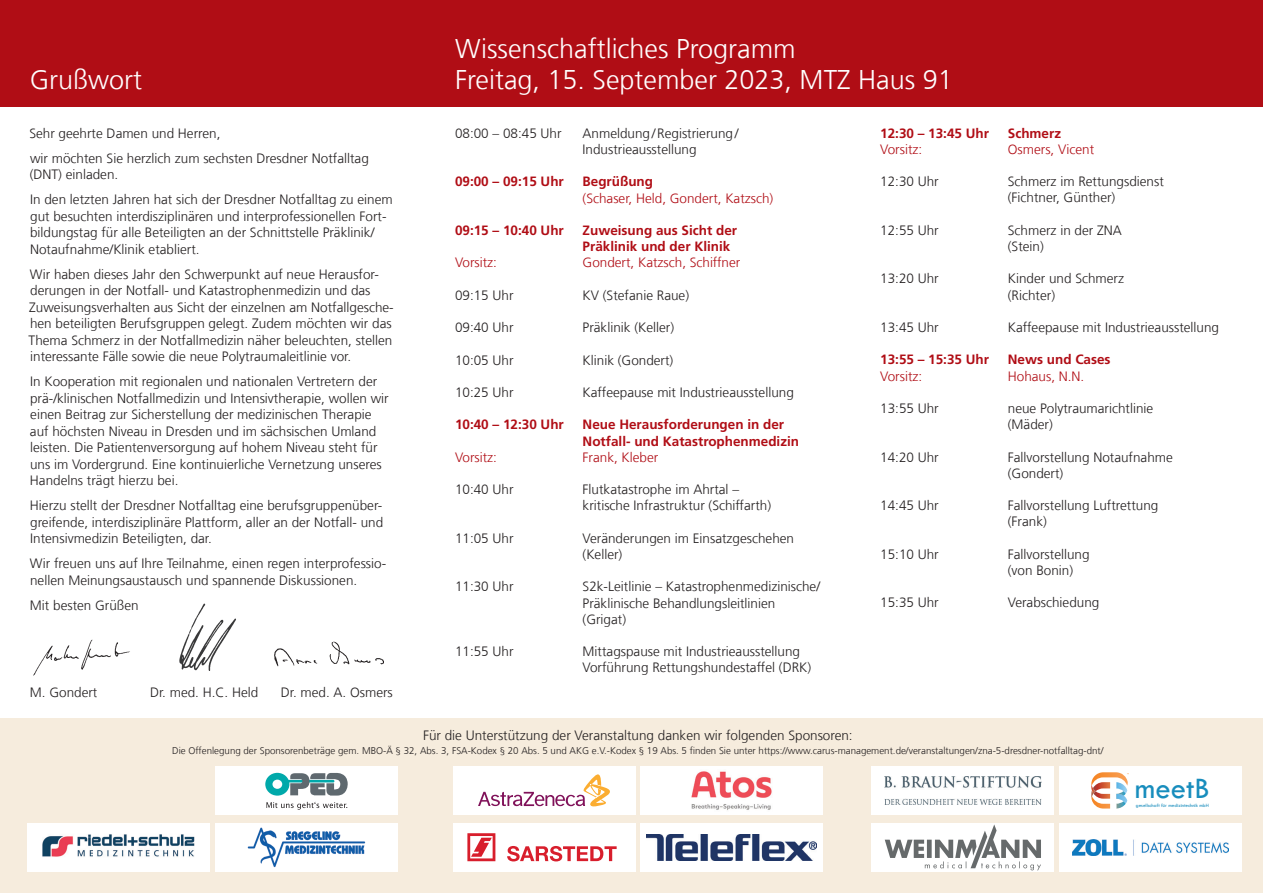
<style>
.page{position:relative;width:1263px;height:893px;background:#fff}
.page>*{position:absolute;margin:0;border:0;box-sizing:border-box;transform-origin:0 0}
.t1{font:30.75px "Tw Cen";color:#188dbd}
.t2{font:300 27px "Frutiger LT Com";color:#fff}
.t3{font:300 13.5px/16.5px "Frutiger LT Com";color:#231f20}
.t4{font:700 13.5px/16.2px "Frutiger LT Com";color:#b00d15}
.t5{font:300 13.5px "Frutiger LT Com";color:#b00d15}
.t6{font:300 9.75px "Frutiger LT Com";color:#231f20}
.t7{font:5.25px "Tw Cen";color:#188dbd}
</style>
<div class="page">
<div style="left:0;top:0;width:1263px;height:106px;background:#b00d15"></div>
<div style="left:0;top:719px;width:1263px;height:174px;background:#f6ecdd"></div>
<div style="left:453px;top:823px;width:182px;height:49px;background:#fff"></div>
<svg style="left:467px;top:833px;width:28px;height:28px"></svg>
<svg style="left:507px;top:846px;width:110px;height:15px"></svg>
<div style="left:215px;top:823px;width:183px;height:49px;background:#fff"></div>
<img style="left:247px;top:828px;width:118px;height:39px">
<div style="left:1059px;top:766px;width:183px;height:49px;background:#fff"></div>
<svg style="left:1091px;top:772px;width:38px;height:37px"></svg>
<div style="left:641px;top:823px;width:182px;height:49px;background:#fff"></div>
<img style="left:647px;top:835px;width:170px;height:25px">
<div style="left:872px;top:823px;width:182px;height:49px;background:#fff"></div>
<svg style="left:885px;top:824px;width:156px;height:46px"></svg>
<div style="left:28px;top:823px;width:182px;height:49px;background:#fff"></div>
<img style="left:43px;top:834px;width:152px;height:23px">
<div style="left:453px;top:766px;width:182px;height:49px;background:#fff"></div>
<svg style="left:478px;top:774px;width:132px;height:32px"></svg>
<div style="left:641px;top:766px;width:182px;height:49px;background:#fff"></div>
<img style="left:691px;top:771px;width:81px;height:39px">
<img style="left:179px;top:604px;width:57px;height:67px">
<img style="left:275px;top:641px;width:109px;height:25px">
<img style="left:33px;top:639px;width:97px;height:37px">
<div style="left:1059px;top:823px;width:183px;height:49px;background:#fff"></div>
<img style="left:1072px;top:839px;width:157px;height:17px">
<div style="left:872px;top:766px;width:182px;height:49px;background:#fff"></div>
<img style="left:885px;top:777px;width:156px;height:27px">
<div style="left:215px;top:766px;width:183px;height:49px;background:#fff"></div>
<svg style="left:266px;top:802px;width:81px;height:8px"></svg>
<svg style="left:265px;top:773px;width:83px;height:23px"></svg>
<h2 class="t2" style="left:455px;top:32px;width:342px">Wissenschaftliches Programm</h2>
<h2 class="t2" style="left:30px;top:63px;width:114px">Grußwort</h2>
<h2 class="t2" style="left:455px;top:63px;width:499px">Freitag, 15. September 2023, MTZ Haus 91</h2>
<p class="t3" style="left:29px;top:120px;width:341px;line-height:25px">Sehr geehrte Damen und Herren,<br>wir möchten Sie herzlich zum sechsten Dresdner Notfalltag</p>
<p class="t3" style="left:30px;top:162px;width:364px;line-height:25px">(DNT) einladen.<br>In den letzten Jahren hat sich der Dresdner Notfalltag zu einem</p>
<p class="t3" style="left:30px;top:208px;width:358px">gut besuchten interdisziplinären und interprofessionellen Fort&shy;bildungstag für alle Beteiligten an der Schnittstelle Präklinik/<br>Notaufnahme/Klinik etabliert.</p>
<p class="t3" style="left:29px;top:266px;width:367px">Wir haben dieses Jahr den Schwerpunkt auf neue Herausfor&shy;derungen in der Notfall- und Katastrophenmedizin und das Zuweisungsverhalten aus Sicht der einzelnen am Notfallgesche&shy;hen beteiligten Berufsgruppen gelegt. Zudem möchten wir das Thema Schmerz in der Notfallmedizin näher beleuchten, stellen interessante Fälle sowie die neue Polytraumaleitlinie vor.</p>
<p class="t3" style="left:30px;top:373px;width:360px">In Kooperation mit regionalen und nationalen Vertretern der prä-/klinischen Notfallmedizin und Intensivtherapie, wollen wir einen Beitrag zur Sicherstellung der medizinischen Therapie auf höchsten Niveau in Dresden und im sächsischen Umland leisten. Die Patientenversorgung auf hohem Niveau steht für uns im Vordergrund. Eine kontinuierliche Vernetzung unseres Handelns trägt hierzu bei.</p>
<p class="t3" style="left:30px;top:497px;width:355px;text-align:justify">Hierzu stellt der Dresdner Notfalltag eine berufsgruppenüber&shy;greifende, interdisziplinäre Plattform, aller an der Notfall- und Intensivmedizin Beteiligten, dar.</p>
<p class="t3" style="left:30px;top:555px;width:358px">Wir freuen uns auf Ihre Teilnahme, einen regen interprofessio&shy;nellen Meinungsaustausch und spannende Diskussionen.</p>
<p class="t3" style="left:30px;top:597px;width:110px">Mit besten Grüßen</p>
<p class="t3" style="left:30px;top:684px;width:69px">M. Gondert</p>
<p class="t3" style="left:150px;top:684px;width:110px">Dr. med. H.C. Held</p>
<p class="t3" style="left:281px;top:684px;width:114px">Dr. med. A. Osmers</p>
<p class="t3" style="left:455px;top:125px;width:108px">08:00 – 08:45 Uhr</p>
<p class="t3" style="left:583px;top:125px;width:157px">Anmeldung / Registrierung /<br>Industrieausstellung</p>
<p class="t4" style="left:455px;top:173px;width:110px">09:00 – 09:15 Uhr</p>
<p class="t4" style="left:583px;top:173px;width:72px">Begrüßung</p>
<p class="t5" style="left:583px;top:190px;width:192px">(Schaser, Held, Gondert, Katzsch)</p>
<p class="t4" style="left:455px;top:222px;width:110px">09:15 – 10:40 Uhr</p>
<p class="t4" style="left:583px;top:222px;width:156px">Zuweisung aus Sicht der<br>Präklinik und der Klinik</p>
<p class="t5" style="left:455px;top:254px;width:43px">Vorsitz:</p>
<p class="t5" style="left:583px;top:254px;width:159px">Gondert, Katzsch, Schiffner</p>
<p class="t3" style="left:455px;top:287px;width:60px">09:15 Uhr</p>
<p class="t3" style="left:583px;top:287px;width:108px">KV (Stefanie Raue)</p>
<p class="t3" style="left:455px;top:319px;width:60px">09:40 Uhr</p>
<p class="t3" style="left:583px;top:319px;width:93px">Präklinik (Keller)</p>
<p class="t3" style="left:455px;top:351px;width:60px">10:05 Uhr</p>
<p class="t3" style="left:583px;top:351px;width:92px">Klinik (Gondert)</p>
<p class="t3" style="left:455px;top:384px;width:60px">10:25 Uhr</p>
<p class="t3" style="left:583px;top:384px;width:213px">Kaffeepause mit Industrieausstellung</p>
<p class="t4" style="left:455px;top:416px;width:110px">10:40 – 12:30 Uhr</p>
<p class="t4" style="left:583px;top:416px;width:218px">Neue Herausforderungen in der<br>Notfall- und Katastrophenmedizin</p>
<p class="t5" style="left:455px;top:449px;width:43px">Vorsitz:</p>
<p class="t5" style="left:583px;top:449px;width:77px">Frank, Kleber</p>
<p class="t3" style="left:455px;top:481px;width:60px">10:40 Uhr</p>
<p class="t3" style="left:583px;top:481px;width:190px">Flutkatastrophe im Ahrtal – kritische Infrastruktur (Schiffarth)</p>
<p class="t3" style="left:455px;top:530px;width:60px">11:05 Uhr</p>
<p class="t3" style="left:583px;top:530px;width:213px">Veränderungen im Einsatzgeschehen (Keller)</p>
<p class="t3" style="left:455px;top:578px;width:60px">11:30 Uhr</p>
<p class="t3" style="left:583px;top:578px;width:239px">S2k-Leitlinie – Katastrophenmedizinische/<br>Präklinische Behandlungsleitlinien (Grigat)</p>
<p class="t3" style="left:455px;top:643px;width:60px">11:55 Uhr</p>
<p class="t3" style="left:583px;top:643px;width:230px">Mittagspause mit Industrieausstellung<br>Vorführung Rettungshundestaffel (DRK)</p>
<p class="t4" style="left:880px;top:125px;width:110px">12:30 – 13:45 Uhr</p>
<p class="t4" style="left:1008px;top:125px;width:55px">Schmerz</p>
<p class="t5" style="left:880px;top:141px;width:43px">Vorsitz:</p>
<p class="t5" style="left:1008px;top:141px;width:88px">Osmers, Vicent</p>
<p class="t3" style="left:880px;top:173px;width:60px">12:30 Uhr</p>
<p class="t3" style="left:1008px;top:173px;width:158px">Schmerz im Rettungsdienst (Fichtner, Günther)</p>
<p class="t3" style="left:880px;top:222px;width:60px">12:55 Uhr</p>
<p class="t3" style="left:1008px;top:222px;width:116px">Schmerz in der ZNA (Stein)</p>
<p class="t3" style="left:880px;top:270px;width:60px">13:20 Uhr</p>
<p class="t3" style="left:1008px;top:271px;width:118px">Kinder und Schmerz (Richter)</p>
<p class="t3" style="left:880px;top:319px;width:60px">13:45 Uhr</p>
<p class="t3" style="left:1008px;top:319px;width:213px">Kaffeepause mit Industrieausstellung</p>
<p class="t4" style="left:880px;top:352px;width:110px">13:55 – 15:35 Uhr</p>
<p class="t4" style="left:1008px;top:352px;width:104px">News und Cases</p>
<p class="t5" style="left:880px;top:368px;width:43px">Vorsitz:</p>
<p class="t5" style="left:1008px;top:368px;width:78px">Hohaus, N.N.</p>
<p class="t3" style="left:880px;top:400px;width:60px">13:55 Uhr</p>
<p class="t3" style="left:1008px;top:400px;width:147px">neue Polytraumarichtlinie (Mäder)</p>
<p class="t3" style="left:880px;top:449px;width:60px">14:20 Uhr</p>
<p class="t3" style="left:1008px;top:449px;width:167px">Fallvorstellung Notaufnahme (Gondert)</p>
<p class="t3" style="left:880px;top:497px;width:60px">14:45 Uhr</p>
<p class="t3" style="left:1008px;top:497px;width:152px">Fallvorstellung Luftrettung (Frank)</p>
<p class="t3" style="left:880px;top:546px;width:60px">15:10 Uhr</p>
<p class="t3" style="left:1008px;top:546px;width:83px">Fallvorstellung (von Bonin)</p>
<p class="t3" style="left:880px;top:594px;width:60px">15:35 Uhr</p>
<p class="t3" style="left:1008px;top:594px;width:93px">Verabschiedung</p>
<p class="t3" style="left:423px;top:727px;width:431px">Für die Unterstützung der Veranstaltung danken wir folgenden Sponsoren:</p>
<p class="t6" style="left:172px;top:745px;width:933px">Die Offenlegung der Sponsorenbeträge gem. MBO-Ä § 32, Abs. 3, FSA-Kodex § 20 Abs. 5 und AKG e.V.-Kodex § 19 Abs. 5 finden Sie unter https://www.carus-management.de/veranstaltungen/zna-5-dresdner-notfalltag-dnt/</p>
<h1 class="t1" style="left:1135px;top:770px;width:77px">meetB</h1>
<p class="t7" style="left:1136px;top:802px;width:75px">gesellschaft für medizintechnik mbH</p>
</div>
